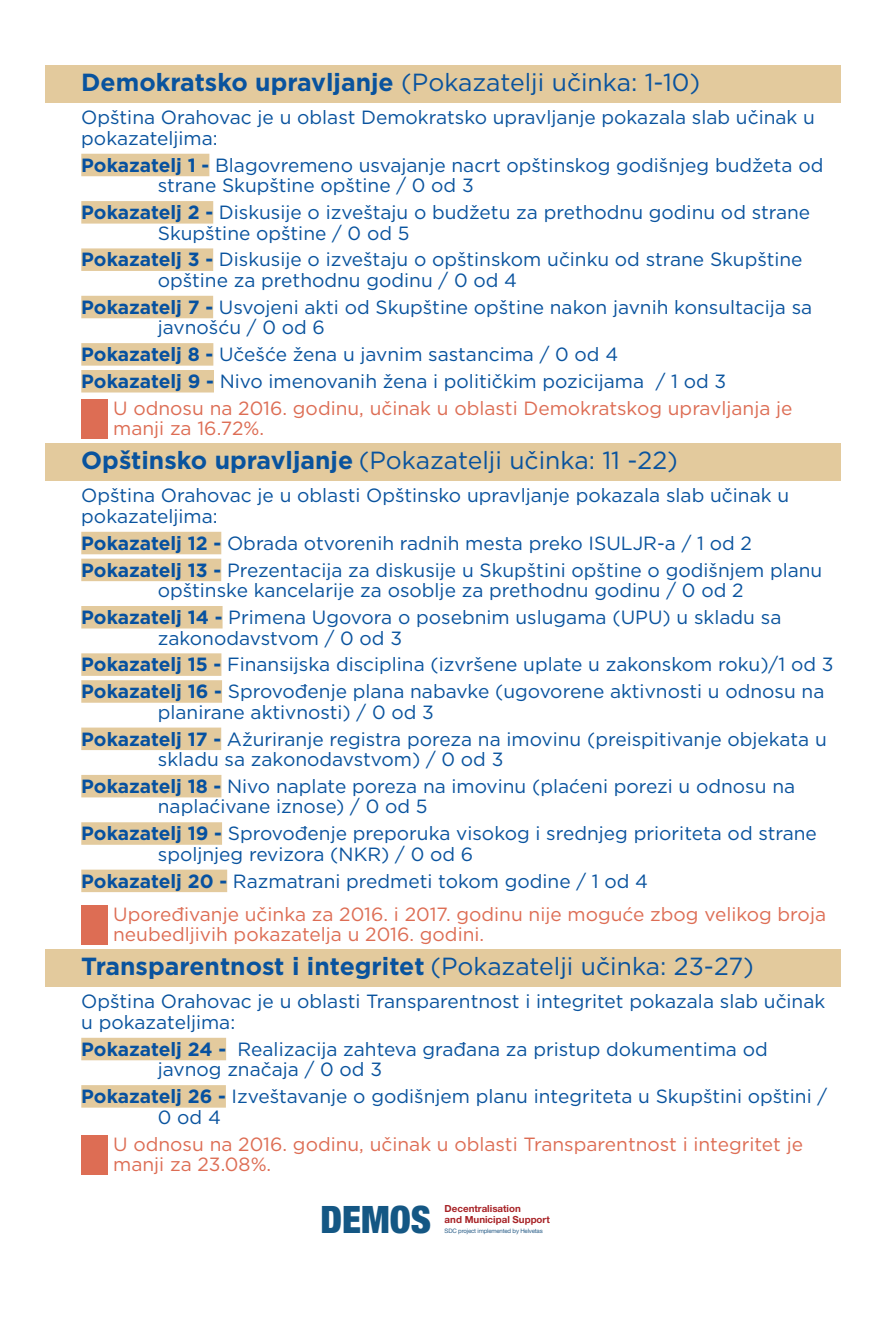
<style>
.page{position:relative;width:893px;height:1340px;background:#fff}
.page>*{position:absolute;margin:0;border:0;box-sizing:border-box;transform-origin:0 0}
.t1{font:900 condensed 37.8px "Helvetica Neue LT Pro";color:#145784}
.t2{font:24.75px "Gotham";color:#09539e}
.t3{font:700 24.75px "Gotham";color:#09539e}
.t4{font:19.12px/20.5px "Gotham";color:#09539e}
.t5{font:19.12px/20.5px "Gotham";color:#dd6d54}
.t6{font:700 9.67px/11px "Helvetica Neue LT Pro";color:#a72226}
.t7{font:6.08px "Helvetica Neue LT Pro";letter-spacing:-.03em;color:#2a5e88}
.s1{font-weight:700}
.s2{font-weight:700;color:#0651a0}
.s3{font-weight:400}
</style>
<div class="page">
<div style="left:45px;top:65px;width:796px;height:37px;background:#e3ca9d"></div>
<div style="left:81px;top:154px;width:128px;height:22px;background:#e3ca9d"></div>
<div style="left:81px;top:201px;width:132px;height:22px;background:#e3ca9d"></div>
<div style="left:81px;top:248px;width:132px;height:23px;background:#e3ca9d"></div>
<div style="left:81px;top:296px;width:132px;height:22px;background:#e3ca9d"></div>
<div style="left:81px;top:343px;width:132px;height:22px;background:#e3ca9d"></div>
<div style="left:81px;top:370px;width:133px;height:22px;background:#e3ca9d"></div>
<div style="left:81px;top:399px;width:26px;height:40px;background:#dd6d54"></div>
<div style="left:45px;top:443px;width:796px;height:37px;background:#e3ca9d"></div>
<div style="left:81px;top:532px;width:140px;height:22px;background:#e3ca9d"></div>
<div style="left:81px;top:558px;width:140px;height:23px;background:#e3ca9d"></div>
<div style="left:81px;top:606px;width:142px;height:22px;background:#e3ca9d"></div>
<div style="left:81px;top:653px;width:140px;height:23px;background:#e3ca9d"></div>
<div style="left:81px;top:680px;width:141px;height:22px;background:#e3ca9d"></div>
<div style="left:81px;top:727px;width:140px;height:23px;background:#e3ca9d"></div>
<div style="left:81px;top:775px;width:140px;height:22px;background:#e3ca9d"></div>
<div style="left:81px;top:822px;width:141px;height:22px;background:#e3ca9d"></div>
<div style="left:81px;top:869px;width:146px;height:23px;background:#e3ca9d"></div>
<div style="left:81px;top:905px;width:26px;height:40px;background:#dd6d54"></div>
<div style="left:45px;top:949px;width:796px;height:37px;background:#e3ca9d"></div>
<div style="left:81px;top:1037px;width:145px;height:23px;background:#e3ca9d"></div>
<div style="left:81px;top:1085px;width:145px;height:22px;background:#e3ca9d"></div>
<div style="left:81px;top:1135px;width:26px;height:39px;background:#dd6d54"></div>
<p class="t2" style="left:81px;top:67px;width:620px"><span class="s1">Demokratsko upravljanje</span> (Pokazatelji učinka: 1-10)</p>
<p class="t4" style="left:81px;top:107px;width:735px">Opština Orahovac je u oblast Demokratsko upravljanje pokazala slab učinak u pokazateljima:</p>
<p class="t4" style="left:158px;top:154px;width:667px;text-indent:-77px"><span class="s2">Pokazatelj 1 -</span> Blagovremeno usvajanje nacrt opštinskog godišnjeg budžeta od strane Skupštine opštine / 0 od 3</p>
<p class="t4" style="left:158px;top:202px;width:654px;text-indent:-77px"><span class="s2">Pokazatelj 2 -</span> Diskusije o izveštaju o budžetu za prethodnu godinu od strane<br>Skupštine opštine / 0 od 5</p>
<p class="t4" style="left:158px;top:249px;width:646px;text-indent:-77px"><span class="s2">Pokazatelj 3 -</span> Diskusije o izveštaju o opštinskom učinku od strane Skupštine opštine za prethodnu godinu / 0 od 4</p>
<p class="t4" style="left:158px;top:296px;width:656px;text-indent:-77px"><span class="s2">Pokazatelj 7 -</span> Usvojeni akti od Skupštine opštine nakon javnih konsultacija sa javnošću / 0 od 6</p>
<p class="t4" style="left:81px;top:344px;width:538px"><span class="s2">Pokazatelj 8 -</span> Učešće žena u javnim sastancima / 0 od 4</p>
<p class="t4" style="left:81px;top:370px;width:646px"><span class="s2">Pokazatelj 9 -</span> Nivo imenovanih žena i političkim pozicijama / 1 od 3</p>
<p class="t5" style="left:113px;top:397px;width:681px">U odnosu na 2016. godinu, učinak u oblasti Demokratskog upravljanja je</p>
<p class="t5" style="left:113px;top:418px;width:153px">manji za 16.72%.</p>
<p class="t2" style="left:81px;top:444px;width:598px"><span class="s1">Opštinsko upravljanje</span> (Pokazatelji učinka: 11 -22)</p>
<p class="t4" style="left:81px;top:485px;width:709px">Opština Orahovac je u oblasti Opštinsko upravljanje pokazala slab učinak u pokazateljima:</p>
<p class="t4" style="left:81px;top:529px;width:743px;line-height:26.8px"><span class="s2">Pokazatelj 12 -</span> Obrada otvorenih radnih mesta preko ISULJR-a / 1 od 2<br><span class="s2">Pokazatelj 13 -</span> Prezentacija za diskusije u Skupštini opštine o godišnjem planu</p>
<p class="t4" style="left:81px;top:576px;width:702px;line-height:26.8px;text-indent:77px">opštinske kancelarije za osoblje za prethodnu godinu / 0 od 2<br><span class="s2">Pokazatelj 14 -</span> Primena Ugovora o posebnim uslugama (UPU) u skladu sa</p>
<p class="t4" style="left:81px;top:624px;width:754px;line-height:26.8px;text-indent:77px">zakonodavstvom / 0 od 3<br><span class="s2">Pokazatelj 15 -</span> Finansijska disciplina (izvršene uplate u zakonskom roku)/1 od 3<br><span class="s2">Pokazatelj 16 -</span> Sprovođenje plana nabavke (ugovorene aktivnosti u odnosu na</p>
<p class="t4" style="left:81px;top:698px;width:747px;line-height:26.8px;text-indent:77px">planirane aktivnosti) / 0 od 3<br><span class="s2">Pokazatelj 17 -</span> Ažuriranje registra poreza na imovinu (preispitivanje objekata u</p>
<p class="t4" style="left:81px;top:745px;width:715px;line-height:26.8px;text-indent:77px">skladu sa zakonodavstvom) / 0 od 3<br><span class="s2">Pokazatelj 18 -</span> Nivo naplate poreza na imovinu (plaćeni porezi u odnosu na</p>
<p class="t4" style="left:81px;top:793px;width:737px;line-height:26.8px;text-indent:77px">naplaćivane iznose) / 0 od 5<br><span class="s2">Pokazatelj 19 -</span> Sprovođenje preporuka visokog i srednjeg prioriteta od strane</p>
<p class="t4" style="left:81px;top:840px;width:568px;line-height:26.8px;text-indent:77px">spoljnjeg revizora (NKR) / 0 od 6<br><span class="s2">Pokazatelj 20 -</span> Razmatrani predmeti tokom godine / 1 od 4</p>
<p class="t5" style="left:113px;top:903px;width:714px">Upoređivanje učinka za 2016. i 2017. godinu nije moguće zbog velikog broja neubedljivih pokazatelja u 2016. godini.</p>
<p class="t3" style="left:81px;top:950px;width:674px">Transparentnost i integritet <span class="s3">(Pokazatelji učinka: 23-27)</span></p>
<p class="t4" style="left:81px;top:991px;width:745px">Opština Orahovac je u oblasti Transparentnost i integritet pokazala slab učinak u pokazateljima:</p>
<p class="t4" style="left:158px;top:1038px;width:611px;text-indent:-77px"><span class="s2">Pokazatelj 24 -</span> Realizacija zahteva građana za pristup dokumentima od javnog značaja / 0 od 3</p>
<p class="t4" style="left:158px;top:1085px;width:671px;text-indent:-77px"><span class="s2">Pokazatelj 26 -</span> Izveštavanje o godišnjem planu integriteta u Skupštini opštini /<br>0 od 4</p>
<p class="t5" style="left:113px;top:1133px;width:691px">U odnosu na 2016. godinu, učinak u oblasti Transparentnost i integritet je manji za 23.08%.</p>
<h1 class="t1" style="left:321px;top:1195px;width:112px">DEMOS</h1>
<p class="t6" style="left:445px;top:1202px;width:107px">Decentralisation<br>and Municipal Support</p>
<p class="t7" style="left:445px;top:1226px;width:100px">SDC project implemented by Helvetas</p>
</div>
